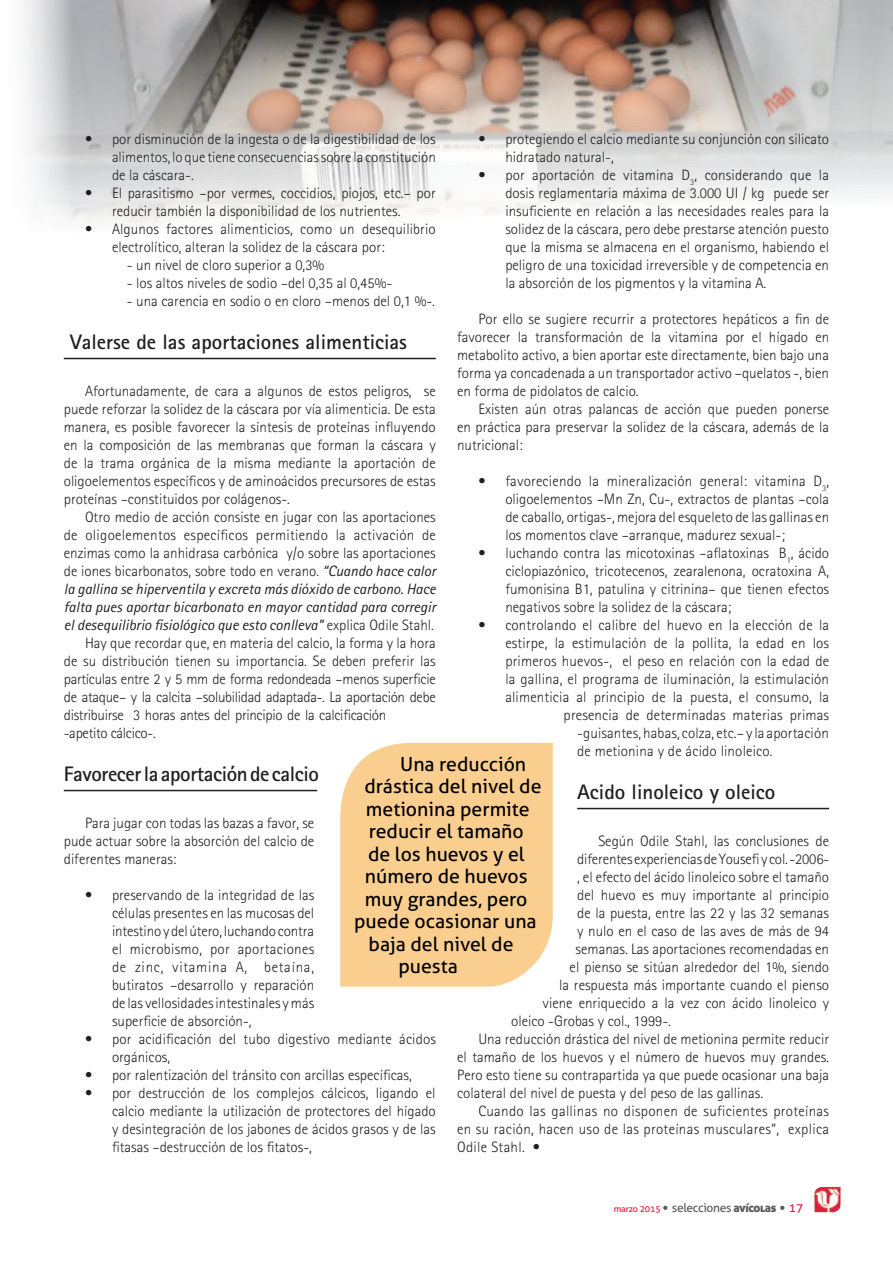
<style>
.page{position:relative;width:893px;height:1263px;background:#fff}
.page>*{position:absolute;margin:0;border:0;box-sizing:border-box;transform-origin:0 0}
.pregunta{font:700 21px "Rotis Sans Serif";color:#231f20}
.pregunta-2{font:700 21px "Rotis Sans Serif";letter-spacing:-.02em;color:#231f20}
.TÕTULO_ARTÕCULO{font:19.5px "Aller";color:#000}
.CUERPO_TEXTO{font:300 15px/18px "Rotis Sans Serif";color:#231f20;text-align:justify}
.CUERPO_TEXTO-2{font:300 15px/18px "Rotis Sans Serif";letter-spacing:-.02em;color:#231f20}
.t1{font:12px "Aller";letter-spacing:-.03em;color:#57585a}
.s1{font-weight:400;font-style:italic}
.s2{font-size:9px;color:#e41c3b}
.s3{font-family:"Frutiger Roman";font-weight:500}
.s4{font-family:"Aller Display"}
.s5{color:#e41c3b}
</style>
<div class="page">
<img style="left:814px;top:1186px;width:27px;height:26px">
<img style="left:24px;top:0;width:869px;height:360px">
<hr style="left:577px;top:808px;width:252px;height:1px;background:#231f20">
<hr style="left:64px;top:358px;width:372px;height:1px;background:#231f20">
<hr style="left:64px;top:790px;width:253px;height:1px;background:#231f20">
<div style="left:340px;top:743px;width:213px;height:243px;background:#f9ce8e"></div>
<p class="CUERPO_TEXTO" style="left:112px;top:130px;width:325px;text-indent:-27px">• por disminución de la ingesta o de la digestibilidad de los alimentos, lo que tiene consecuencias sobre la constitución de la cáscara-.</p>
<p class="CUERPO_TEXTO" style="left:85px;top:184px;width:352px;text-align:center">• El parasitismo –por vermes, coccidios, piojos, etc.– por reducir también la disponibilidad de los nutrientes.</p>
<p class="CUERPO_TEXTO" style="left:112px;top:220px;width:325px;text-indent:-27px">• Algunos factores alimenticios, como un desequilibrio electrolítico, alteran la solidez de la cáscara por:</p>
<p class="CUERPO_TEXTO" style="left:127px;top:256px;width:199px">- un nivel de cloro superior a 0,3%</p>
<p class="CUERPO_TEXTO" style="left:127px;top:274px;width:267px">- los altos niveles de sodio –del 0,35 al 0,45%-</p>
<p class="CUERPO_TEXTO" style="left:127px;top:292px;width:310px">- una carencia en sodio o en cloro –menos del 0,1 %-.</p>
<p class="pregunta" style="left:70px;top:329px;width:339px">Valerse de las aportaciones alimenticias</p>
<p class="CUERPO_TEXTO" style="left:64px;top:382px;width:374px;text-indent:21px">Afortunadamente, de cara a algunos de estos peligros, se puede reforzar la solidez de la cáscara por vía alimenticia. De esta manera, es posible favorecer la síntesis de proteínas influyendo en la composición de las membranas que forman la cáscara y de la trama orgánica de la misma mediante la aportación de oligoelementos específicos y de aminoácidos precursores de estas proteínas –constituidos por colágenos-.</p>
<p class="CUERPO_TEXTO" style="left:64px;top:508px;width:374px;text-indent:21px">Otro medio de acción consiste en jugar con las aportaciones de oligoelementos específicos permitiendo la activación de enzimas como la anhidrasa carbónica y/o sobre las aportaciones de iones bicarbonatos, sobre todo en verano. <span class="s1">“Cuando hace calor la gallina se hiperventila y excreta más dióxido de carbono. Hace falta pues aportar bicarbonato en mayor cantidad para corregir el desequilibrio fisiológico que esto conlleva”</span> explica Odile Stahl.</p>
<p class="CUERPO_TEXTO-2" style="left:64px;top:634px;width:374px;text-indent:21px">Hay que recordar que, en materia del calcio, la forma y la hora de su distribución tienen su importancia. Se deben preferir las partículas entre 2 y 5 mm de forma redondeada –menos superficie de ataque– y la calcita –solubilidad adaptada-. La aportación debe distribuirse 3 horas antes del principio de la calcificación<br>-apetito cálcico-.</p>
<p class="pregunta-2" style="left:64px;top:761px;width:257px">Favorecer la aportación de calcio</p>
<p class="CUERPO_TEXTO" style="left:64px;top:814px;width:252px;text-indent:21px">Para jugar con todas las bazas a favor, se pude actuar sobre la absorción del calcio de diferentes maneras:</p>
<p class="CUERPO_TEXTO" style="left:112px;top:886px;width:204px;text-indent:-27px">• preservando de la integridad de las células presentes en las mucosas del intestino y del útero, luchando contra el microbismo, por aportaciones de zinc, vitamina A, betaína, butiratos –desarrollo y reparación de las vellosidades intestinales y más superficie de absorción-,</p>
<p class="CUERPO_TEXTO" style="left:112px;top:1030px;width:325px;text-indent:-27px">• por acidificación del tubo digestivo mediante ácidos orgánicos,</p>
<p class="CUERPO_TEXTO" style="left:85px;top:1066px;width:328px">• por ralentización del tránsito con arcillas específicas,</p>
<p class="CUERPO_TEXTO" style="left:112px;top:1084px;width:325px;text-indent:-27px">• por destrucción de los complejos cálcicos, ligando el calcio mediante la utilización de protectores del hígado y desintegración de los jabones de ácidos grasos y de las fitasas –destrucción de los fitatos-,</p>
<p class="CUERPO_TEXTO" style="left:505px;top:130px;width:325px;text-indent:-27px">• protegiendo el calcio mediante su conjunción con silicato hidratado natural-,</p>
<p class="CUERPO_TEXTO" style="left:505px;top:166px;width:325px;text-indent:-27px">• por aportación de vitamina D<sub>3</sub>, considerando que la dosis reglamentaria máxima de 3.000 UI / kg puede ser insuficiente en relación a las necesidades reales para la solidez de la cáscara, pero debe prestarse atención puesto que la misma se almacena en el organismo, habiendo el peligro de una toxicidad irreversible y de competencia en la absorción de los pigmentos y la vitamina A.</p>
<p class="CUERPO_TEXTO" style="left:457px;top:310px;width:374px;text-indent:21px">Por ello se sugiere recurrir a protectores hepáticos a fin de favorecer la transformación de la vitamina por el hígado en metabolito activo, a bien aportar este directamente, bien bajo una forma ya concadenada a un transportador activo –quelatos -, bien en forma de pidolatos de calcio.</p>
<p class="CUERPO_TEXTO" style="left:457px;top:400px;width:374px;text-indent:21px">Existen aún otras palancas de acción que pueden ponerse en práctica para preservar la solidez de la cáscara, además de la nutricional:</p>
<p class="CUERPO_TEXTO" style="left:505px;top:472px;width:325px;text-indent:-27px">• favoreciendo la mineralización general: vitamina D<sub>3</sub>, oligoelementos –Mn Zn, Cu-, extractos de plantas –cola de caballo, ortigas-, mejora del esqueleto de las gallinas en los momentos clave –arranque, madurez sexual-;</p>
<p class="CUERPO_TEXTO" style="left:505px;top:544px;width:325px;text-indent:-27px">• luchando contra las micotoxinas –aflatoxinas B<sub>1</sub>, ácido ciclopiazónico, tricotecenos, zearalenona, ocratoxina A, fumonisina B1, patulina y citrinina– que tienen efectos negativos sobre la solidez de la cáscara;</p>
<p class="CUERPO_TEXTO" style="left:478px;top:616px;width:352px">• controlando el calibre del huevo en la elección de la</p>
<p class="CUERPO_TEXTO" style="left:505px;top:634px;width:325px">estirpe, la estimulación de la pollita, la edad en los</p>
<p class="CUERPO_TEXTO" style="left:505px;top:652px;width:325px">primeros huevos-, el peso en relación con la edad de</p>
<p class="CUERPO_TEXTO" style="left:505px;top:670px;width:325px">la gallina, el programa de iluminación, la estimulación</p>
<p class="CUERPO_TEXTO" style="left:505px;top:688px;width:325px">alimenticia al principio de la puesta, el consumo, la</p>
<p class="CUERPO_TEXTO" style="left:564px;top:706px;width:267px">presencia de determinadas materias primas</p>
<p class="CUERPO_TEXTO" style="left:577px;top:724px;width:253px">-guisantes, habas, colza, etc.– y la aportación</p>
<p class="CUERPO_TEXTO" style="left:577px;top:742px;width:197px">de metionina y de ácido linoleico.</p>
<p class="pregunta" style="left:577px;top:779px;width:200px">Acido linoleico y oleico</p>
<p class="CUERPO_TEXTO" style="left:598px;top:832px;width:232px">Según Odile Stahl, las conclusiones de</p>
<p class="CUERPO_TEXTO" style="left:577px;top:850px;width:254px">diferentes experiencias de Yousefi y col. -2006-</p>
<p class="CUERPO_TEXTO" style="left:577px;top:868px;width:254px">, el efecto del ácido linoleico sobre el tamaño</p>
<p class="CUERPO_TEXTO" style="left:577px;top:886px;width:254px">del huevo es muy importante al principio</p>
<p class="CUERPO_TEXTO" style="left:577px;top:904px;width:254px">de la puesta, entre las 22 y las 32 semanas</p>
<p class="CUERPO_TEXTO" style="left:577px;top:922px;width:253px">y nulo en el caso de las aves de más de 94</p>
<p class="CUERPO_TEXTO" style="left:576px;top:940px;width:255px">semanas. Las aportaciones recomendadas en</p>
<p class="CUERPO_TEXTO" style="left:570px;top:958px;width:261px">el pienso se sitúan alrededor del 1%, siendo</p>
<p class="CUERPO_TEXTO" style="left:559px;top:976px;width:271px">la respuesta más importante cuando el pienso</p>
<p class="CUERPO_TEXTO" style="left:543px;top:994px;width:288px">viene enriquecido a la vez con ácido linoleico y</p>
<p class="CUERPO_TEXTO" style="left:511px;top:1012px;width:161px">oleico -Grobas y col., 1999-.</p>
<p class="CUERPO_TEXTO" style="left:457px;top:1030px;width:374px;text-indent:21px">Una reducción drástica del nivel de metionina permite reducir el tamaño de los huevos y el número de huevos muy grandes.<br>Pero esto tiene su contrapartida ya que puede ocasionar una baja colateral del nivel de puesta y del peso de las gallinas.</p>
<p class="CUERPO_TEXTO" style="left:457px;top:1102px;width:374px;text-indent:21px">Cuando las gallinas no disponen de suficientes proteínas en su ración, hacen uso de las proteínas musculares”, explica Odile Stahl. •</p>
<p class="TÕTULO_ARTÕCULO" style="left:400px;top:752px;width:128px">Una reducción</p>
<p class="TÕTULO_ARTÕCULO" style="left:364px;top:774px;width:179px">drástica del nivel de</p>
<p class="TÕTULO_ARTÕCULO" style="left:366px;top:797px;width:165px">metionina permite</p>
<p class="TÕTULO_ARTÕCULO" style="left:369px;top:819px;width:156px">reducir el tamaño</p>
<p class="TÕTULO_ARTÕCULO" style="left:368px;top:842px;width:158px">de los huevos y el</p>
<p class="TÕTULO_ARTÕCULO" style="left:365px;top:864px;width:164px">número de huevos</p>
<p class="TÕTULO_ARTÕCULO" style="left:365px;top:887px;width:164px">muy grandes, pero</p>
<p class="TÕTULO_ARTÕCULO" style="left:354px;top:909px;width:184px">puede ocasionar una</p>
<p class="TÕTULO_ARTÕCULO" style="left:369px;top:932px;width:147px">baja del nivel de</p>
<p class="TÕTULO_ARTÕCULO" style="left:398px;top:954px;width:61px">puesta</p>
<p class="t1" style="left:614px;top:1200px;width:191px"><span class="s2">marzo 2015</span> <span class="s3">•</span> selecciones <span class="s4">avícolas</span> <span class="s3">•</span> <span class="s5">17</span></p>
</div>
